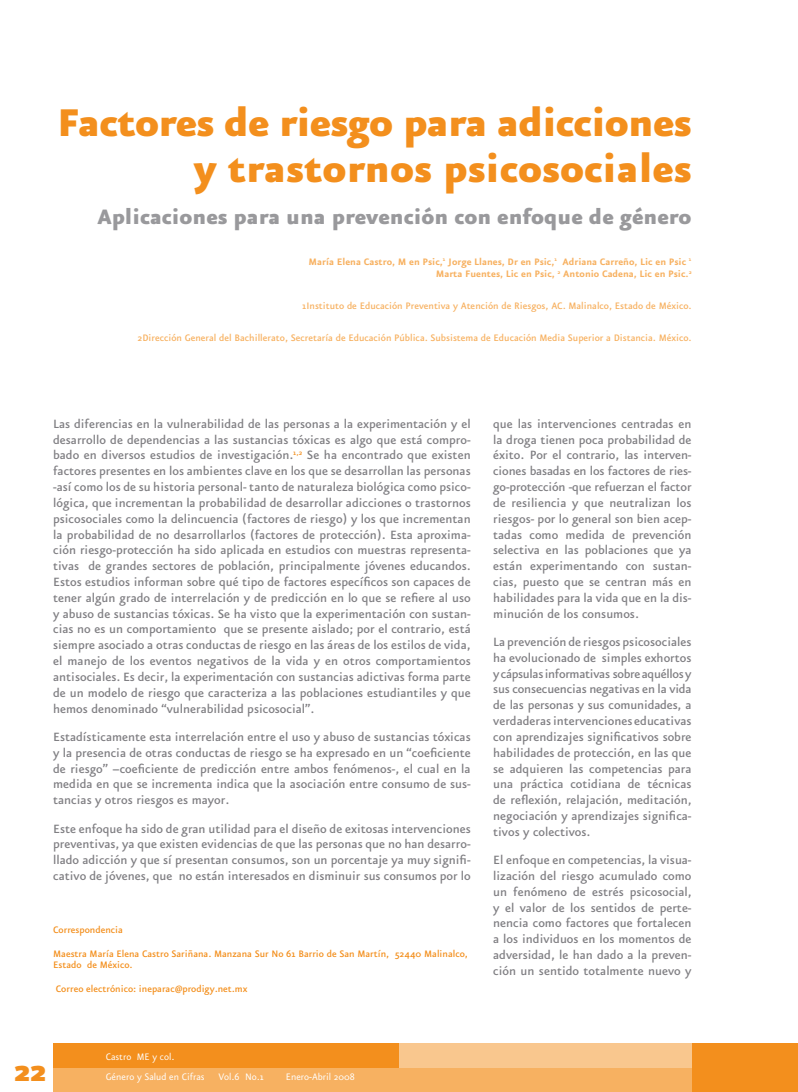
<style>
.page{position:relative;width:798px;height:1092px;background:#fff}
.page>*{position:absolute;margin:0;border:0;box-sizing:border-box;transform-origin:0 0}
.t1{font:900 46.25px/46.2px "Eureka Sans";letter-spacing:-.015em;color:#f38f1d;text-align:right}
.t2{font:900 37.5px "Eureka Sans";color:#f38f1d}
.t3{font:900 25px "Eureka Sans";color:#99999c}
.t4{font:500 14.38px/15.9px "Eureka Sans";color:#807f83;text-align:justify}
.t5{font:500 11.25px "Eureka Sans";color:#f7b161}
.t6{font:500 11.25px/23.8px "Eureka Sans";color:#f38f1d}
.t7{font:700 11.25px/12.5px "Eureka Sans";color:#f7b161;text-align:right}
.t8{font:11.25px "Eureka Sans";color:#fff}
</style>
<div class="page">
<div style="left:53px;top:1043px;width:744px;height:48px;background:#f38f1d"></div>
<div style="left:399px;top:1043px;width:292px;height:29px;background:#f9c78e"></div>
<div style="left:53px;top:1068px;width:638px;height:23px;background:#f7b161"></div>
<hr style="left:797px;top:1043px;width:1px;height:48px;background:#f38f1d">
<p class="t1" style="left:57px;top:101px;width:636px">Factores de riesgo para adicciones y trastornos psicosociales</p>
<p class="t3" style="left:97px;top:204px;width:595px">Aplicaciones para una prevención con enfoque de género</p>
<p class="t7" style="left:308px;top:255px;width:384px">María Elena Castro, M en Psic,<sup>1</sup> Jorge Llanes, Dr en Psic,<sup>1</sup> Adriana Carreño, Lic en Psic <sup>1<br></sup>Marta Fuentes, Lic en Psic, <sup>2</sup> Antonio Cadena, Lic en Psic.<sup>2</sup></p>
<p class="t5" style="left:302px;top:300px;width:391px">1Instituto de Educación Preventiva y Atención de Riesgos, AC. Malinalco, Estado de México.</p>
<p class="t5" style="left:137px;top:332px;width:555px">2Dirección General del Bachillerato, Secretaría de Educación Pública. Subsistema de Educación Media Superior a Distancia. México.</p>
<p class="t4" style="left:53px;top:416px;width:419px">Las diferencias en la vulnerabilidad de las personas a la experimentación y el desarrollo de dependencias a las sustancias tóxicas es algo que está compro&shy;bado en diversos estudios de investigación.<sup>1,2</sup> Se ha encontrado que existen factores presentes en los ambientes clave en los que se desarrollan las personas -así como los de su historia personal- tanto de naturaleza biológica como psico&shy;lógica, que incrementan la probabilidad de desarrollar adicciones o trastornos psicosociales como la delincuencia (factores de riesgo) y los que incrementan la probabilidad de no desarrollarlos (factores de protección). Esta aproxima&shy;ción riesgo-protección ha sido aplicada en estudios con muestras representa&shy;tivas de grandes sectores de población, principalmente jóvenes educandos.<br>Estos estudios informan sobre qué tipo de factores específicos son capaces de tener algún grado de interrelación y de predicción en lo que se refiere al uso y abuso de sustancias tóxicas. Se ha visto que la experimentación con sustan&shy;cias no es un comportamiento que se presente aislado; por el contrario, está siempre asociado a otras conductas de riesgo en las áreas de los estilos de vida, el manejo de los eventos negativos de la vida y en otros comportamientos antisociales. Es decir, la experimentación con sustancias adictivas forma parte de un modelo de riesgo que caracteriza a las poblaciones estudiantiles y que hemos denominado “vulnerabilidad psicosocial”.</p>
<p class="t4" style="left:53px;top:729px;width:419px">Estadísticamente esta interrelación entre el uso y abuso de sustancias tóxicas y la presencia de otras conductas de riesgo se ha expresado en un “coeficiente de riesgo” –coeficiente de predicción entre ambos fenómenos-, el cual en la medida en que se incrementa indica que la asociación entre consumo de sus&shy;tancias y otros riesgos es mayor.</p>
<p class="t4" style="left:53px;top:820px;width:419px">Este enfoque ha sido de gran utilidad para el diseño de exitosas intervenciones preventivas, ya que existen evidencias de que las personas que no han desarro&shy;llado adicción y que sí presentan consumos, son un porcentaje ya muy signifi&shy;cativo de jóvenes, que no están interesados en disminuir sus consumos por lo</p>
<p class="t6" style="left:53px;top:918px;width:416px">Correspondencia<br>Maestra María Elena Castro Sariñana. Manzana Sur No 61 Barrio de San Martín, 52440 Malinalco,</p>
<p class="t6" style="left:53px;top:953px;width:196px">Estado de México.<br>Correo electrónico: ineparac@prodigy.net.mx</p>
<p class="t4" style="left:493px;top:416px;width:200px">que las intervenciones centradas en la droga tienen poca probabilidad de éxito. Por el contrario, las interven&shy;ciones basadas en los factores de ries&shy;go-protección -que refuerzan el factor de resiliencia y que neutralizan los riesgos- por lo general son bien acep&shy;tadas como medida de prevención selectiva en las poblaciones que ya están experimentando con sustan&shy;cias, puesto que se centran más en habilidades para la vida que en la dis&shy;minución de los consumos.</p>
<p class="t4" style="left:493px;top:634px;width:200px">La prevención de riesgos psicosociales ha evolucionado de simples exhortos y cápsulas informativas sobre aquéllos y sus consecuencias negativas en la vida de las personas y sus comunidades, a verdaderas intervenciones educativas con aprendizajes significativos sobre habilidades de protección, en las que se adquieren las competencias para una práctica cotidiana de técnicas de reflexión, relajación, meditación, negociación y aprendizajes significa&shy;tivos y colectivos.</p>
<p class="t4" style="left:493px;top:852px;width:200px">El enfoque en competencias, la visua&shy;lización del riesgo acumulado como un fenómeno de estrés psicosocial, y el valor de los sentidos de perte&shy;nencia como factores que fortalecen a los individuos en los momentos de adversidad, le han dado a la preven&shy;ción un sentido totalmente nuevo y</p>
<p class="t2" style="left:14px;top:1051px;width:34px">22</p>
<p class="t8" style="left:106px;top:1051px;width:70px">Castro ME y col.</p>
<p class="t8" style="left:106px;top:1071px;width:160px">Género y Salud en Cifras Vol.6 No.1</p>
<p class="t8" style="left:286px;top:1071px;width:70px">Enero-Abril 2008</p>
</div>
